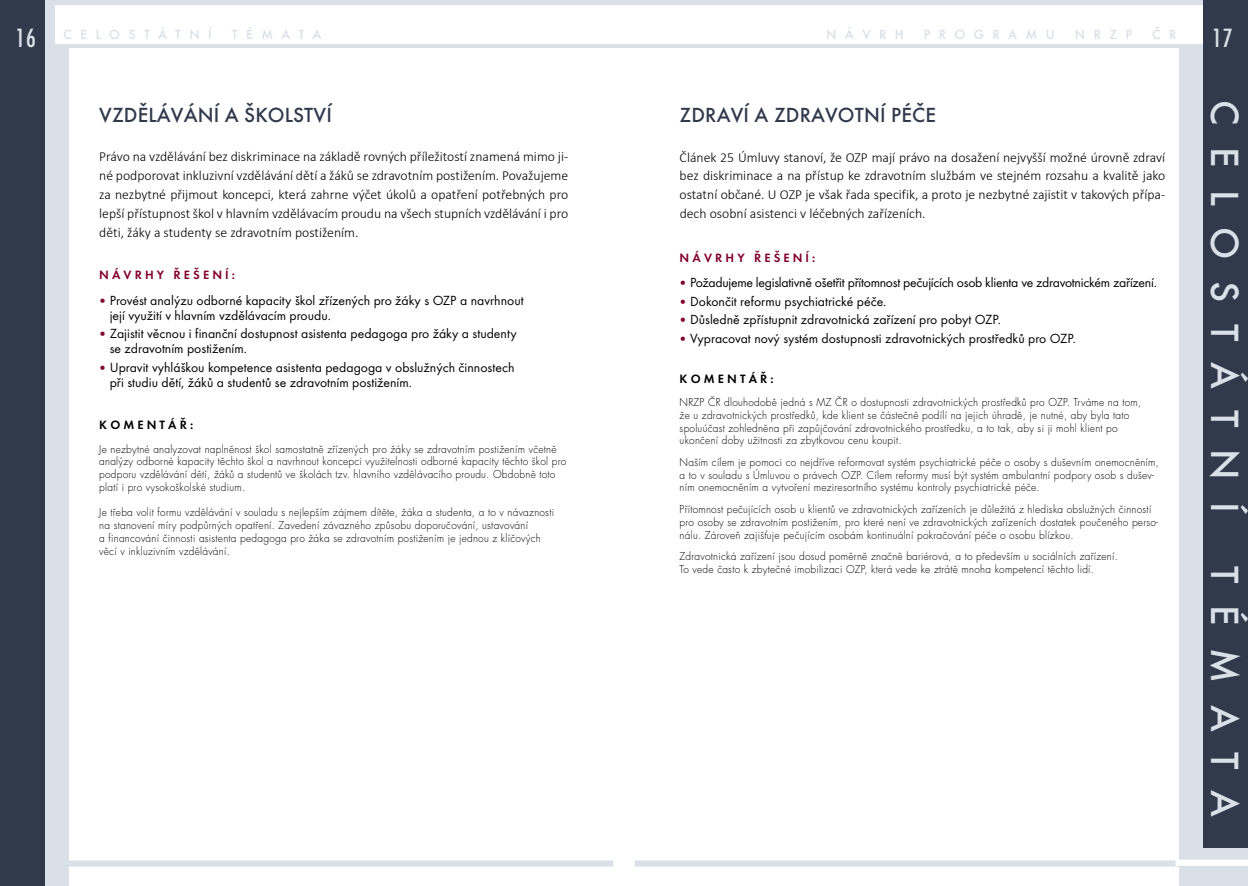
<style>
.page{position:relative;width:1248px;height:886px;background:#fff}
.page>*{position:absolute;margin:0;border:0;box-sizing:border-box;transform-origin:0 0}
.t1{font:500 40.88px "Futura TOT";letter-spacing:.54em;color:#dae0e7}
.t2{font:500 condensed 27.5px "Futura TOT";color:#dae0e7}
.t3{font:500 21.25px "Futura TOT";letter-spacing:.005em;color:#303a4b}
.t4{font:300 13.75px/18.8px "Calibri";color:#000;text-align:justify}
.t5{font:13.75px/15px "Futura TOT";color:#000}
.t6{font:13.75px "Futura TOT";letter-spacing:-.02em;color:#000}
.t7{font:500 13.75px "Futura TOT";letter-spacing:.615em;color:#dae0e7}
.t8{font:600 12.5px "Futura TOT";letter-spacing:.25em;color:#82002a}
.t9{font:600 12.5px "Futura TOT";letter-spacing:.25em;color:#000}
.t10{font:300 10.62px/12.8px "Futura CE";letter-spacing:.025em;color:#000;scale:.95 1}
.s1{font-family:"Futura CE";font-weight:300;font-size:11.25px;color:#82002a}
</style>
<div class="page">
<div style="left:0;top:0;width:50px;height:886px;background:#303a4b"></div>
<div style="left:45px;top:0;width:23px;height:886px;background:#dae0e7"></div>
<div style="left:52px;top:860px;width:561px;height:7px;background:#dae0e7"></div>
<div style="left:61px;top:0;width:563px;height:47px;background:#dae0e7"></div>
<div style="left:56px;top:6px;width:568px;height:38px;background:#fff"></div>
<div style="left:1197px;top:0;width:50px;height:886px;background:#303a4b"></div>
<div style="left:1179px;top:0;width:23px;height:886px;background:#dae0e7"></div>
<div style="left:634px;top:860px;width:561px;height:7px;background:#dae0e7"></div>
<div style="left:624px;top:0;width:576px;height:47px;background:#dae0e7"></div>
<div style="left:624px;top:6px;width:578px;height:38px;background:#fff"></div>
<div style="left:1197px;top:849px;width:50px;height:37px;background:#dae0e7"></div>
<div style="left:1175px;top:860px;width:72px;height:6px;background:#fff"></div>
<p class="t7" style="left:64px;top:26px;width:150px">C ELOSTÁTN Í</p>
<p class="t7" style="left:232px;top:26px;width:91px">TÉMATA</p>
<p class="t7" style="left:826px;top:26px;width:79px">NÁVRH</p>
<p class="t7" style="left:923px;top:26px;width:132px">PROGRAMU</p>
<p class="t7" style="left:1074px;top:26px;width:59px">N RZP</p>
<p class="t7" style="left:1152px;top:26px;width:24px">Č R</p>
<h2 class="t2" style="left:15px;top:23px;width:22px">16</h2>
<h2 class="t2" style="left:1211px;top:23px;width:22px">17</h2>
<h3 class="t3" style="left:99px;top:102px;width:234px">VZDĚLÁVÁN Í A ŠKOLSTVÍ</h3>
<p class="t4" style="left:99px;top:147px;width:470px">Právo na vzdělávání bez diskriminace na základě rovných příležitostí znamená mimo ji&shy;né podporovat inkluzivní vzdělávání dětí a žáků se zdravotním postižením. Považujeme za nezbytné přijmout koncepci, která zahrne výčet úkolů a opatření potřebných pro lepší přístupnost škol v hlavním vzdělávacím proudu na všech stupních vzdělávání i pro děti, žáky a studenty se zdravotním postižením.</p>
<p class="t8" style="left:99px;top:267px;width:137px">NÁVRHY ŘEŠEN Í:</p>
<p class="t5" style="left:110px;top:292px;width:415px;text-indent:-10px"><span class="s1">•</span> Provést analýzu odborné kapacity škol zřízených pro žáky s OZP a navrhnout její využití v hlavním vzdělávacím proudu.</p>
<p class="t5" style="left:110px;top:326px;width:408px;text-indent:-10px"><span class="s1">•</span> Zajistit věcnou i finanční dostupnost asistenta pedagoga pro žáky a studenty se zdravotním postižením.</p>
<p class="t5" style="left:110px;top:360px;width:406px;text-indent:-10px"><span class="s1">•</span> U pravit vyhláškou kompetence asistenta pedagoga v obslužných činnostech při studiu dětí, žáků a studentů se zdravotním postižením.</p>
<p class="t9" style="left:99px;top:417px;width:95px">KOMEN TÁŘ:</p>
<p class="t10" style="left:99px;top:443px;width:493px">Je nezbytné analyzovat naplněnost škol samostatně zřízených pro žáky se zdravotním postižením včetně analýzy odborné kapacity těchto škol a navrhnout koncepci využitelnosti odborné kapacity těchto škol pro podporu vzdělávání dětí, žáků a studentů ve školách tzv. hlavního vzdělávacího proudu. Obdobně toto platí i pro vysokoškolské studium.</p>
<p class="t10" style="left:99px;top:507px;width:480px">Je třeba volit formu vzdělávání v souladu s nejlepším zájmem dítěte, žáka a studenta, a to v návaznosti na stanovení míry podpůrných opatření. Zavedení závazného způsobu doporučování, ustavování<br>a financování činnosti asistenta pedagoga pro žáka se zdravotním postižením je jednou z klíčových věcí v inkluzivním vzdělávání.</p>
<h3 class="t3" style="left:679px;top:102px;width:258px">ZDRAVÍ A ZDRAVOTN Í PÉČE</h3>
<p class="t4" style="left:679px;top:147px;width:487px">Článek 25 Úmluvy stanoví, že OZP mají právo na dosažení nejvyšší možné úrovně zdraví bez diskriminace a na přístup ke zdravotním službám ve stejném rozsahu a kvalitě jako ostatní občané. U OZP je však řada specifik, a proto je nezbytné zajistit v takových přípa&shy;dech osobní asistenci v léčebných zařízeních.</p>
<p class="t8" style="left:679px;top:250px;width:137px">NÁVRHY ŘEŠEN Í:</p>
<p class="t6" style="left:679px;top:274px;width:478px"><span class="s1">•</span> Požadujeme legislativně ošetřit přítomnost pečujících osob klienta ve zdravotnickém zařízení.</p>
<p class="t5" style="left:679px;top:294px;width:208px"><span class="s1">•</span> Dokončit reformu psychiatrické péče.</p>
<p class="t5" style="left:679px;top:312px;width:323px"><span class="s1">•</span> Důsledně zpřístupnit zdravotnická zařízení pro pobyt OZP.</p>
<p class="t5" style="left:679px;top:331px;width:398px"><span class="s1">•</span> Vypracovat nový systém dostupnosti zdravotnických prostředků pro OZP.</p>
<p class="t9" style="left:679px;top:371px;width:95px">KOMEN TÁŘ:</p>
<p class="t10" style="left:679px;top:396px;width:487px">NRZP ČR dlouhodobě jedná s MZ ČR o dostupnosti zdravotnických prostředků pro OZP. Trváme na tom, že u zdravotnických prostředků, kde klient se částečně podílí na jejich úhradě, je nutné, aby byla tato spoluúčast zohledněna při zapůjčování zdravotnického prostředku, a to tak, aby si ji mohl klient po ukončení doby užitnosti za zbytkovou cenu koupit.</p>
<p class="t10" style="left:679px;top:456px;width:506px">Naším cílem je pomoci co nejdříve reformovat systém psychiatrické péče o osoby s duševním onemocněním, a to v souladu s Úmluvou o právech OZP. Cílem reformy musí být systém ambulantní podpory osob s dušev&shy;ním onemocněním a vytvoření meziresortního systému kontroly psychiatrické péče.</p>
<p class="t10" style="left:679px;top:503px;width:505px">Přítomnost pečujících osob u klientů ve zdravotnických zařízeních je důležitá z hlediska obslužných činností pro osoby se zdravotním postižením, pro které není ve zdravotnických zařízeních dostatek poučeného perso&shy;nálu. Zároveň zajišťuje pečujícím osobám kontinuální pokračování péče o osobu blízkou.</p>
<p class="t10" style="left:679px;top:550px;width:462px">Zdravotnická zařízení jsou dosud poměrně značně bariérová, a to především u sociálních zařízení.<br>To vede často k zbytečné imobilizaci OZP, která vede ke ztrátě mnoha kompetencí těchto lidí.</p>
<h1 class="t1" style="left:1248px;top:100px;width:415px;rotate:90deg">CELOSTÁTN Í</h1>
<h1 class="t1" style="left:1248px;top:566px;width:252px;rotate:90deg">TÉMATA</h1>
</div>
